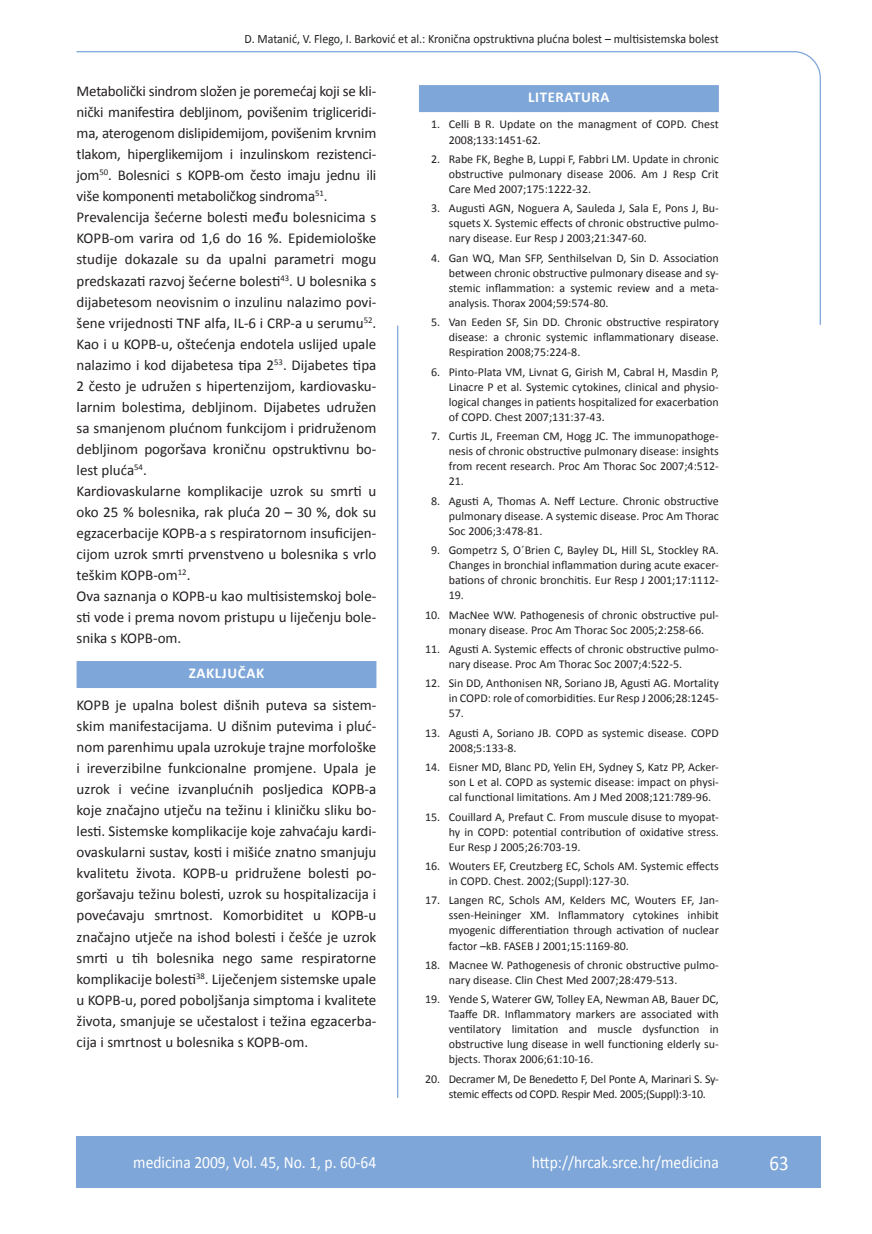
<style>
.page{position:relative;width:872px;height:1234px;background:#fff}
.page>*{position:absolute;margin:0;border:0;box-sizing:border-box;transform-origin:0 0}
.t1{font:21px "Calibri";color:#fff;scale:.9 1}
.t2{font:17.25px "Calibri";color:#fff;scale:.9 1}
.osnovni_tekst{font:15px/21px "Calibri";color:#231f20;text-align:justify}
.naslov_ruler{font:700 15px "Calibri";letter-spacing:.04em;color:#fff}
.glava{font:12.75px "Calibri";color:#231f20;scale:.94 1}
.literatura{font:12px/15px "Calibri";color:#231f20;text-align:justify}
.literatura-2{font:12px/15px "Calibri";letter-spacing:-.02em;color:#231f20}
</style>
<div class="page">
<svg style="left:76px;top:51px;width:745px;height:275px"></svg>
<hr style="left:397px;top:325px;width:1px;height:772px;background:#7ea6d8">
<div style="left:77px;top:1135px;width:744px;height:51px;background:#7ea6d8"></div>
<div style="left:77px;top:661px;width:299px;height:27px;background:#7ea6d8"></div>
<div style="left:419px;top:85px;width:300px;height:27px;background:#7ea6d8"></div>
<p class="glava" style="left:245px;top:30px;width:506px">D. Matanić, V. Flego, I. Barković et al.: Kronična opstruktivna plućna bolest – multisistemska bolest</p>
<p class="osnovni_tekst" style="left:77px;top:80px;width:301px">Metabolički sindrom složen je poremećaj koji se kli&shy;nički manifestira debljinom, povišenim trigliceridi&shy;ma, aterogenom dislipidemijom, povišenim krvnim tlakom, hiperglikemijom i inzulinskom rezistenci&shy;jom<sup>50</sup>. Bolesnici s KOPB-om često imaju jednu ili više komponenti metaboličkog sindroma<sup>51</sup>.</p>
<p class="osnovni_tekst" style="left:77px;top:206px;width:301px">Prevalencija šećerne bolesti među bolesnicima s KOPB-om varira od 1,6 do 16 %. Epidemiološke studije dokazale su da upalni parametri mogu predskazati razvoj šećerne bolesti<sup>43</sup>. U bolesnika s dijabetesom neovisnim o inzulinu nalazimo povi&shy;šene vrijednosti TNF alfa, IL-6 i CRP-a u serumu<sup>52</sup>.<br>Kao i u KOPB-u, oštećenja endotela uslijed upale nalazimo i kod dijabetesa tipa 2<sup>53</sup>. Dijabetes tipa 2 često je udružen s hipertenzijom, kardiovasku&shy;larnim bolestima, debljinom. Dijabetes udružen sa smanjenom plućnom funkcijom i pridruženom debljinom pogoršava kroničnu opstruktivnu bo&shy;lest pluća<sup>54</sup>.</p>
<p class="osnovni_tekst" style="left:77px;top:479px;width:301px">Kardiovaskularne komplikacije uzrok su smrti u oko 25 % bolesnika, rak pluća 20 – 30 %, dok su egzacerbacije KOPB-a s respiratornom insuficijen&shy;cijom uzrok smrti prvenstveno u bolesnika s vrlo teškim KOPB-om<sup>12</sup>.</p>
<p class="osnovni_tekst" style="left:77px;top:584px;width:301px">Ova saznanja o KOPB-u kao multisistemskoj bole&shy;sti vode i prema novom pristupu u liječenju bole&shy;snika s KOPB-om.</p>
<p class="naslov_ruler" style="left:189px;top:664px;width:77px">ZAKLJUČAK</p>
<p class="osnovni_tekst" style="left:77px;top:694px;width:301px">KOPB je upalna bolest dišnih puteva sa sistem&shy;skim manifestacijama. U dišnim putevima i pluć&shy;nom parenhimu upala uzrokuje trajne morfološke i ireverzibilne funkcionalne promjene. Upala je uzrok i većine izvanplućnih posljedica KOPB-a koje značajno utječu na težinu i kliničku sliku bo&shy;lesti. Sistemske komplikacije koje zahvaćaju kardi&shy;ovaskularni sustav, kosti i mišiće znatno smanjuju kvalitetu života. KOPB-u pridružene bolesti po&shy;goršavaju težinu bolesti, uzrok su hospitalizacija i povećavaju smrtnost. Komorbiditet u KOPB-u značajno utječe na ishod bolesti i češće je uzrok smrti u tih bolesnika nego same respiratorne komplikacije bolesti<sup>38</sup>. Liječenjem sistemske upale u KOPB-u, pored poboljšanja simptoma i kvalitete života, smanjuje se učestalost i težina egzacerba&shy;cija i smrtnost u bolesnika s KOPB-om.</p>
<p class="naslov_ruler" style="left:528px;top:88px;width:83px">LITERATURA</p>
<p class="literatura" style="left:449px;top:116px;width:271px;text-indent:-18px">1. Celli B R. Update on the managment of COPD. Chest<br>2008;133:1451-62.</p>
<p class="literatura" style="left:449px;top:151px;width:271px;text-indent:-18px">2. Rabe FK, Beghe B, Luppi F, Fabbri LM. Update in chronic obstructive pulmonary disease 2006. Am J Resp Crit Care Med 2007;175:1222-32.</p>
<p class="literatura" style="left:449px;top:200px;width:271px;text-indent:-18px">3. Augusti AGN, Noguera A, Sauleda J, Sala E, Pons J, Bu&shy;squets X. Systemic effects of chronic obstructive pulmo&shy;nary disease. Eur Resp J 2003;21:347-60.</p>
<p class="literatura" style="left:449px;top:249px;width:271px;text-indent:-18px">4. Gan WQ, Man SFP, Senthilselvan D, Sin D. Association between chronic obstructive pulmonary disease and sy&shy;stemic inflammation: a systemic review and a meta&shy;analysis. Thorax 2004;59:574-80.</p>
<p class="literatura" style="left:449px;top:314px;width:271px;text-indent:-18px">5. Van Eeden SF, Sin DD. Chronic obstructive respiratory disease: a chronic systemic inflammationary disease.<br>Respiration 2008;75:224-8.</p>
<p class="literatura" style="left:449px;top:363px;width:271px;text-indent:-18px">6. Pinto-Plata VM, Livnat G, Girish M, Cabral H, Masdin P, Linacre P et al. Systemic cytokines, clinical and physio&shy;logical changes in patients hospitalized for exacerbation of COPD. Chest 2007;131:37-43.</p>
<p class="literatura" style="left:449px;top:428px;width:271px;text-indent:-18px">7. Curtis JL, Freeman CM, Hogg JC. The immunopathoge&shy;nesis of chronic obstructive pulmonary disease: insights from recent research. Proc Am Thorac Soc 2007;4:512- 21.</p>
<p class="literatura" style="left:449px;top:492px;width:272px;text-indent:-18px">8. Agusti A, Thomas A. Neff Lecture. Chronic obstructive pulmonary disease. A systemic disease. Proc Am Thorac Soc 2006;3:478-81.</p>
<p class="literatura" style="left:449px;top:542px;width:272px;text-indent:-18px">9. Gompetrz S, O´Brien C, Bayley DL, Hill SL, Stockley RA.<br>Changes in bronchial inflammation during acute exacer&shy;bations of chronic bronchitis. Eur Resp J 2001;17:1112- 19.</p>
<p class="literatura" style="left:449px;top:606px;width:271px;text-indent:-24px">10. MacNee WW. Pathogenesis of chronic obstructive pul&shy;monary disease. Proc Am Thorac Soc 2005;2:258-66.</p>
<p class="literatura" style="left:449px;top:640px;width:271px;text-indent:-24px">11. Agusti A. Systemic effects of chronic obstructive pulmo&shy;nary disease. Proc Am Thorac Soc 2007;4:522-5.</p>
<p class="literatura" style="left:449px;top:675px;width:272px;text-indent:-24px">12. Sin DD, Anthonisen NR, Soriano JB, Agusti AG. Mortality in COPD: role of comorbidities. Eur Resp J 2006;28:1245- 57.</p>
<p class="literatura" style="left:449px;top:724px;width:271px;text-indent:-24px">13. Agusti A, Soriano JB. COPD as systemic disease. COPD<br>2008;5:133-8.</p>
<p class="literatura" style="left:449px;top:758px;width:271px;text-indent:-24px">14. Eisner MD, Blanc PD, Yelin EH, Sydney S, Katz PP, Acker&shy;son L et al. COPD as systemic disease: impact on physi&shy;cal functional limitations. Am J Med 2008;121:789-96.</p>
<p class="literatura" style="left:449px;top:808px;width:271px;text-indent:-24px">15. Couillard A, Prefaut C. From muscule disuse to myopat&shy;hy in COPD: potential contribution of oxidative stress.<br>Eur Resp J 2005;26:703-19.</p>
<p class="literatura" style="left:449px;top:857px;width:272px;text-indent:-24px">16. Wouters EF, Creutzberg EC, Schols AM. Systemic effects in COPD. Chest. 2002;(Suppl):127-30.</p>
<p class="literatura" style="left:449px;top:892px;width:272px;text-indent:-24px">17. Langen RC, Schols AM, Kelders MC, Wouters EF, Jan&shy;ssen-Heininger XM. Inflammatory cytokines inhibit myogenic differentiation through activation of nuclear factor –kB. FASEB J 2001;15:1169-80.</p>
<p class="literatura" style="left:449px;top:956px;width:271px;text-indent:-24px">18. Macnee W. Pathogenesis of chronic obstructive pulmo&shy;nary disease. Clin Chest Med 2007;28:479-513.</p>
<p class="literatura" style="left:449px;top:990px;width:271px;text-indent:-24px">19. Yende S, Waterer GW, Tolley EA, Newman AB, Bauer DC, Taaffe DR. Inflammatory markers are associated with ventilatory limitation and muscle dysfunction in obstructive lung disease in well functioning elderly su&shy;bjects. Thorax 2006;61:10-16.</p>
<p class="literatura-2" style="left:449px;top:1070px;width:271px;text-indent:-24px">20. Decramer M, De Benedetto F, Del Ponte A, Marinari S. Sy&shy;stemic effects od COPD. Respir Med. 2005;(Suppl):3-10.</p>
<p class="t2" style="left:133px;top:1151px;width:272px">medicina 2009, Vol. 45, No. 1, p. 60-64</p>
<p class="t2" style="left:532px;top:1151px;width:209px">http://hrcak.srce.hr/medicina</p>
<p class="t1" style="left:769px;top:1149px;width:23px">63</p>
</div>
